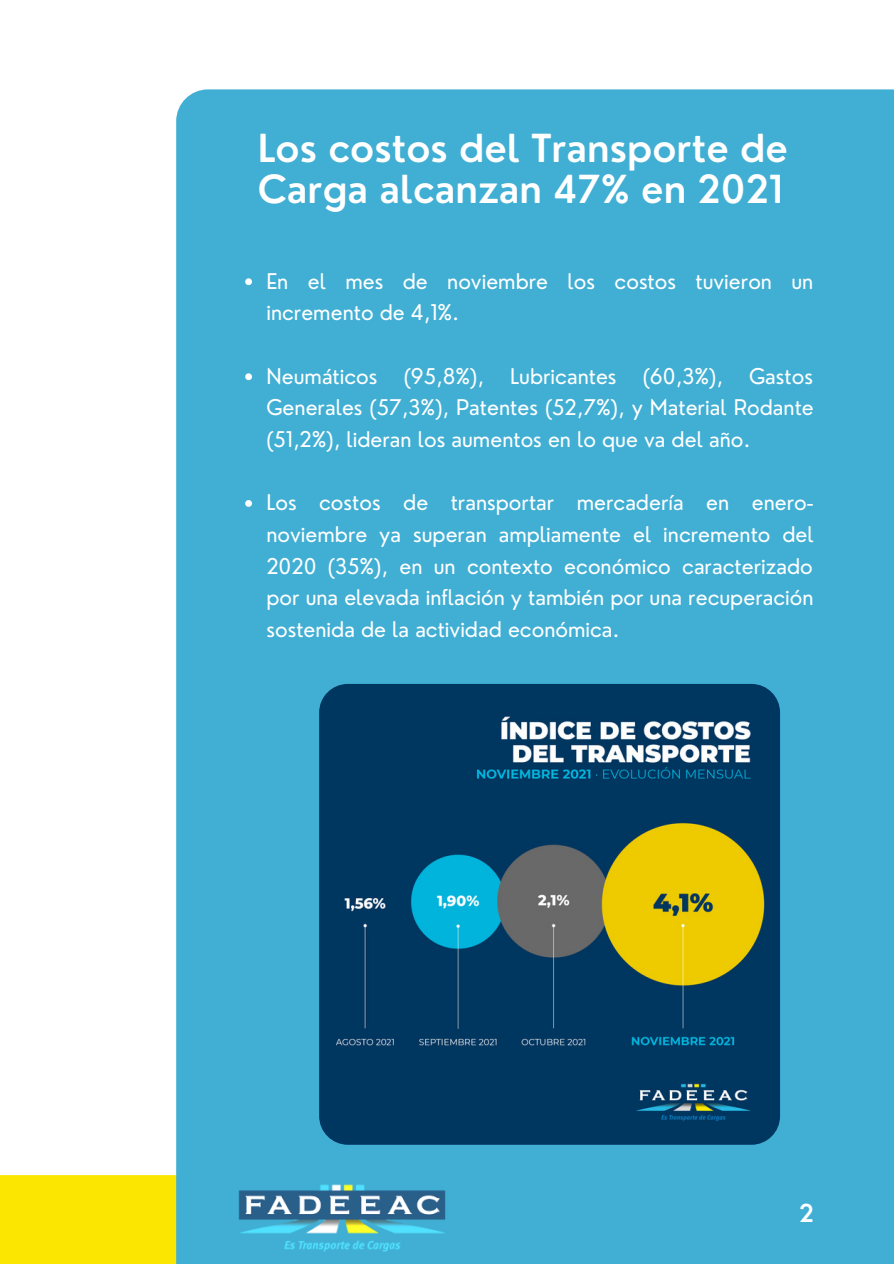
<style>
.page{position:relative;width:894px;height:1264px;background:#fff}
.page>*{position:absolute;margin:0;border:0;box-sizing:border-box;transform-origin:0 0}
.t1{font:600 37.65px/40.7px "Nourd";color:#fff}
.t2{font:600 24px "Nourd";color:#fff}
.t3{font:21.15px/31.7px "Nourd";color:#fff;text-align:justify}
</style>
<div class="page">
<div style="left:0;top:1175px;width:176px;height:88px;background:#fae600"></div>
<div style="left:176px;top:89px;width:717px;height:1174px;background:#41afd4"></div>
<img style="left:225px;top:1166px;width:230px;height:95px">
<img style="left:319px;top:684px;width:460px;height:460px;border-radius:29px">
<svg style="left:245px;top:278px;width:7px;height:7px"></svg>
<svg style="left:245px;top:373px;width:7px;height:7px"></svg>
<svg style="left:245px;top:500px;width:7px;height:7px"></svg>
<p class="t1" style="left:258px;top:128px;width:531px">Los costos del Transporte de<br>Carga alcanzan 47% en 2021</p>
<p class="t3" style="left:266px;top:265px;width:548px">En el mes de noviembre los costos tuvieron un incremento de 4,1%.</p>
<p class="t3" style="left:266px;top:360px;width:548px">Neumáticos (95,8%), Lubricantes (60,3%), Gastos Generales (57,3%), Patentes (52,7%), y Material Rodante (51,2%), lideran los aumentos en lo que va del año.</p>
<p class="t3" style="left:266px;top:486px;width:549px">Los costos de transportar mercadería en enero&shy;noviembre ya superan ampliamente el incremento del 2020 (35%), en un contexto económico caracterizado por una elevada inflación y también por una recuperación sostenida de la actividad económica.</p>
<p class="t2" style="left:799px;top:1198px;width:16px">2</p>
</div>
